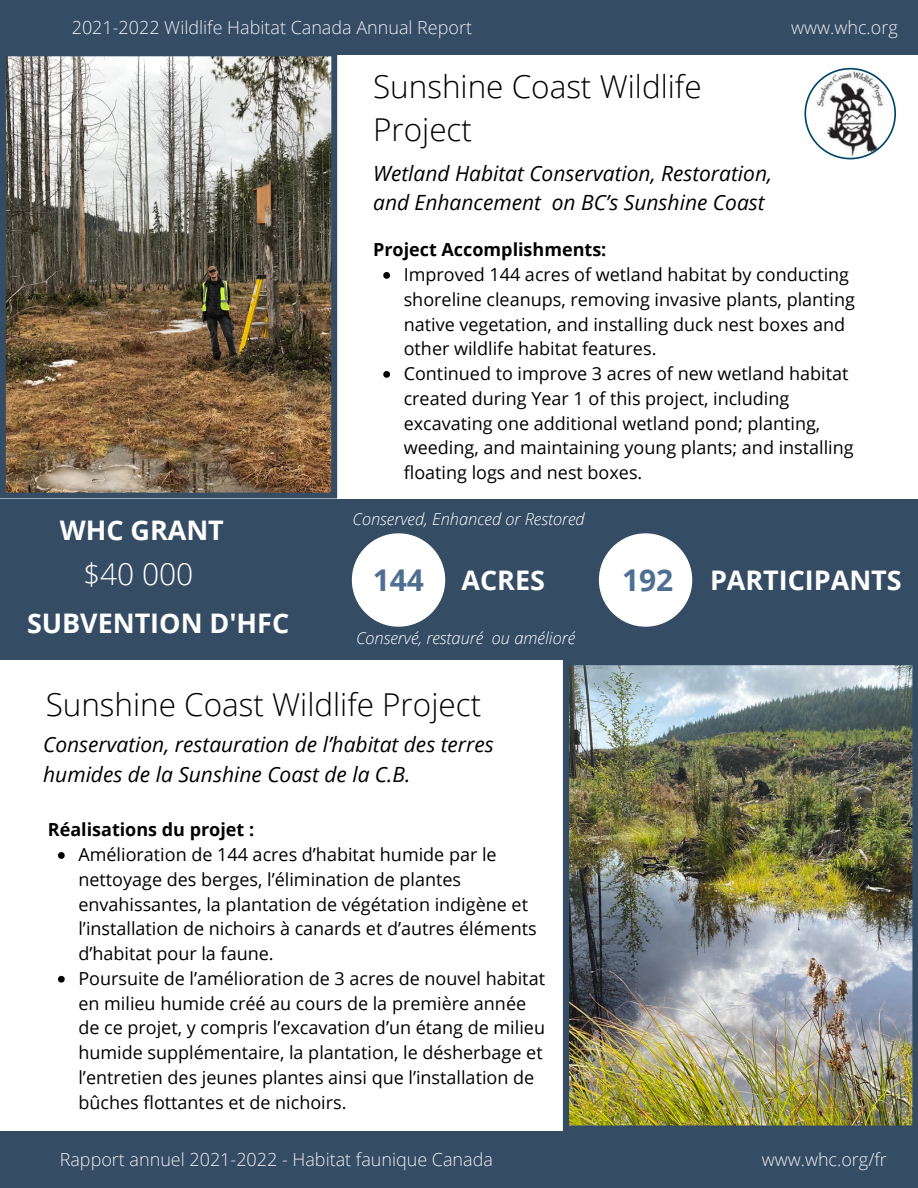
<style>
.page{position:relative;width:918px;height:1188px;background:#fff}
.page>*{position:absolute;margin:0;border:0;box-sizing:border-box;transform-origin:0 0}
.t1{font:300 31.5px/43.8px "Open Sans";color:#000}
.t2{font:300 30px "Open Sans";color:#fff}
.t3{font:700 30px "Open Sans";color:#4e6e92}
.t4{font:700 27px "Open Sans";color:#fff}
.t5{font:italic 21px/29.2px "Open Sans";color:#000}
.t6{font:18px/24.8px "Open Sans";color:#000}
.t7{font:300 18px "Open Sans";color:#eff0f2}
.t8{font:700 18px "Open Sans";color:#000}
.t9{font:italic 300 16.5px "Open Sans";color:#fff}
</style>
<div class="page">
<div style="left:0;top:1132px;width:918px;height:56px;background:#354c65"></div>
<img style="left:0;top:54px;width:337px;height:444px">
<div style="left:0;top:499px;width:918px;height:160px;background:#354c65"></div>
<svg style="left:804px;top:68px;width:92px;height:91px"></svg>
<div style="left:0;top:0;width:918px;height:54px;background:#354c65"></div>
<div style="left:352px;top:533px;width:93px;height:94px;background:#fff;border-radius:50%"></div>
<div style="left:599px;top:533px;width:93px;height:94px;background:#fff;border-radius:50%"></div>
<img style="left:563px;top:659px;width:355px;height:473px">
<svg style="left:58px;top:852px;width:7px;height:7px"></svg>
<svg style="left:58px;top:976px;width:7px;height:7px"></svg>
<svg style="left:383px;top:272px;width:7px;height:7px"></svg>
<svg style="left:383px;top:371px;width:7px;height:7px"></svg>
<p class="t7" style="left:72px;top:15px;width:402px">2021-2022 Wildlife Habitat Canada Annual Report</p>
<p class="t7" style="left:791px;top:15px;width:108px">www.whc.org</p>
<h1 class="t1" style="left:373px;top:63px;width:330px">Sunshine Coast Wildlife<br>Project</h1>
<p class="t5" style="left:373px;top:158px;width:401px">Wetland Habitat Conservation, Restoration, and Enhancement on BC’s Sunshine Coast</p>
<p class="t8" style="left:373px;top:237px;width:235px">Project Accomplishments:</p>
<h3 class="t4" style="left:60px;top:511px;width:166px">WHC GRANT</h3>
<p class="t6" style="left:404px;top:262px;width:453px">Improved 144 acres of wetland habitat by conducting shoreline cleanups, removing invasive plants, planting native vegetation, and installing duck nest boxes and other wildlife habitat features.<br>Continued to improve 3 acres of new wetland habitat created during Year 1 of this project, including excavating one additional wetland pond; planting, weeding, and maintaining young plants; and installing floating logs and nest boxes.</p>
<p class="t9" style="left:353px;top:507px;width:234px">Conserved, Enhanced or Restored</p>
<h2 class="t2" style="left:83px;top:553px;width:112px">$40 000</h2>
<h2 class="t3" style="left:373px;top:559px;width:53px">144</h2>
<h2 class="t3" style="left:622px;top:559px;width:53px">192</h2>
<h3 class="t4" style="left:462px;top:561px;width:85px">ACRES</h3>
<h3 class="t4" style="left:710px;top:561px;width:193px">PARTICIPANTS</h3>
<h3 class="t4" style="left:27px;top:604px;width:264px">SUBVENTION D'HFC</h3>
<p class="t9" style="left:356px;top:626px;width:221px">Conservé, restauré ou amélioré</p>
<h1 class="t1" style="left:46px;top:682px;width:437px">Sunshine Coast Wildlife Project</h1>
<p class="t5" style="left:43px;top:730px;width:452px">Conservation, restauration de l’habitat des terres humides de la Sunshine Coast de la C.B.</p>
<p class="t8" style="left:48px;top:817px;width:208px">Réalisations du projet :</p>
<p class="t6" style="left:78px;top:842px;width:468px">Amélioration de 144 acres d’habitat humide par le nettoyage des berges, l’élimination de plantes envahissantes, la plantation de végétation indigène et l’installation de nichoirs à canards et d’autres éléments d’habitat pour la faune.<br>Poursuite de l’amélioration de 3 acres de nouvel habitat en milieu humide créé au cours de la première année de ce projet, y compris l’excavation d’un étang de milieu humide supplémentaire, la plantation, le désherbage et l’entretien des jeunes plantes ainsi que l’installation de bûches flottantes et de nichoirs.</p>
<p class="t7" style="left:60px;top:1147px;width:435px">Rapport annuel 2021-2022 - Habitat faunique Canada</p>
<p class="t7" style="left:762px;top:1147px;width:127px">www.whc.org/fr</p>
</div>
